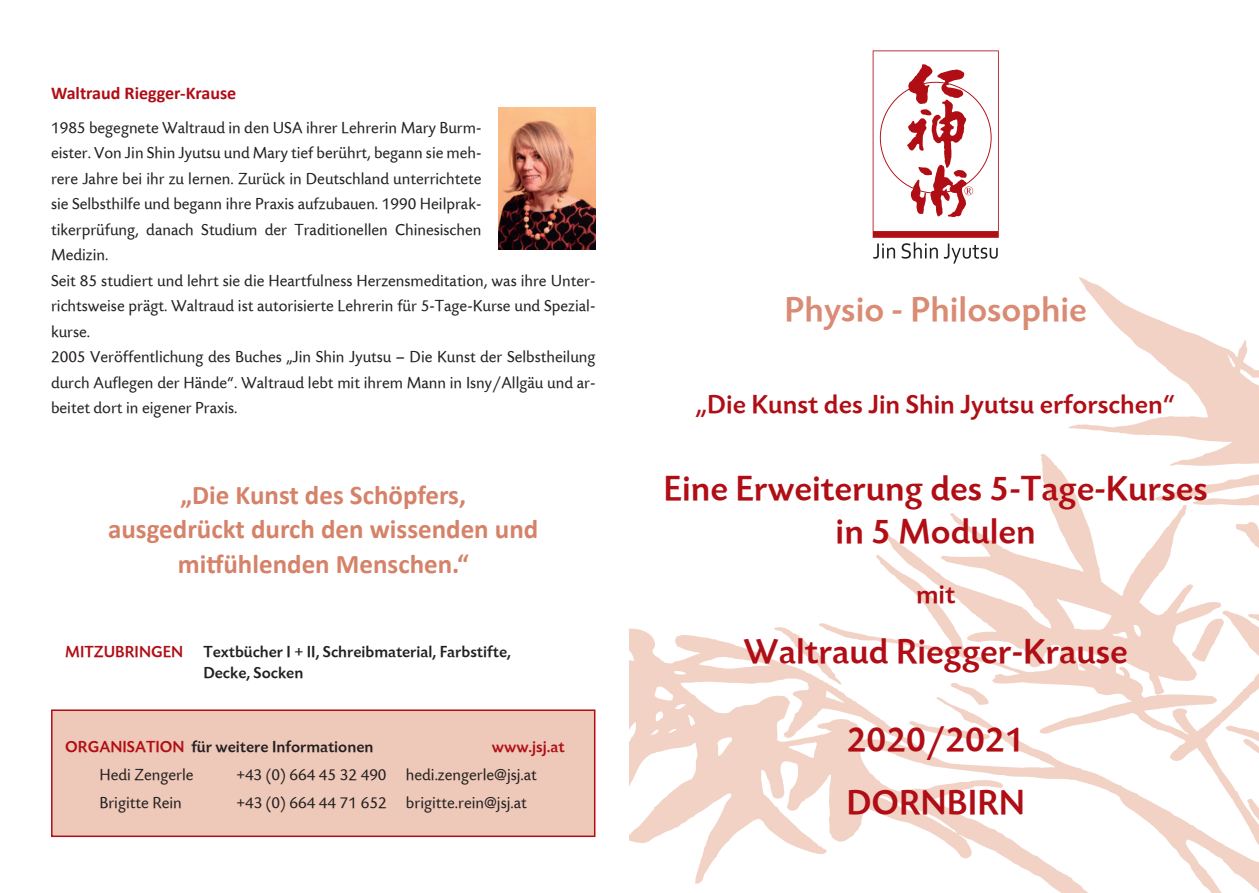
<style>
.page{position:relative;width:1259px;height:893px;background:#fff}
.page>*{position:absolute;margin:0;border:0;box-sizing:border-box;transform-origin:0 0}
.t1{font:36px/43.2px "Today SB Medium";color:#b00d15;text-align:center}
.t2{font:36px "Today SB Medium";color:#d98b73}
.t3{font:700 27px/34.5px "Calibri";color:#d58269;text-align:center}
.t4{font:27px "Today SB Medium";color:#b00d15}
.t5{font:700 18px "Calibri";color:#b00d15}
.t6{font:16.5px/25.5px "Today SB Regular";color:#231f20}
.t7{font:16.5px/21px "Today SB Medium";color:#231f20}
.t8{font:16.5px "Today SB Medium";color:#b00d15}
.s1{color:#b00d15}
</style>
<div class="page">
<svg style="left:1068px;top:277px;width:191px;height:175px"></svg>
<svg style="left:629px;top:452px;width:630px;height:441px"></svg>
<img style="left:498px;top:107px;width:97px;height:143px">
<svg style="left:872px;top:50px;width:126px;height:214px"></svg>
<div style="left:52px;top:710px;width:543px;height:126px;background:#eec8b8"></div>
<div style="left:51px;top:709px;width:544px;height:128px;border:2px solid #b00d15"></div>
<p class="t5" style="left:51px;top:80px;width:187px">Waltraud Riegger-Krause</p>
<p class="t6" style="left:51px;top:115px;width:546px">1985 begegnete Waltraud in den USA ihrer Lehrerin Mary Burm-<br>eister. Von Jin Shin Jyutsu und Mary tief berührt, begann sie meh-<br>rere Jahre bei ihr zu lernen. Zurück in Deutschland unterrichtete<br>sie Selbsthilfe und begann ihre Praxis aufzubauen. 1990 Heilprak-<br>tikerprüfung, danach Studium der Traditionellen Chinesischen<br>Medizin.<br>Seit 85 studiert und lehrt sie die Heartfulness Herzensmeditation, was ihre Unter&shy;richtsweise prägt. Waltraud ist autorisierte Lehrerin für 5-Tage-Kurse und Spezial&shy;kurse.<br>2005 Veröffentlichung des Buches „Jin Shin Jyutsu – Die Kunst der Selbstheilung durch Auflegen der Hände“. Waltraud lebt mit ihrem Mann in Isny/Allgäu und ar&shy;beitet dort in eigener Praxis.</p>
<h2 class="t3" style="left:108px;top:477px;width:432px">„Die Kunst des Schöpfers,<br>ausgedrückt durch den wissenden und mitfühlenden Menschen.“</h2>
<p class="t7" style="left:203px;top:641px;width:309px;text-indent:-138px"><span class="s1">MITZUBRINGEN</span> Textbücher I + II, Schreibmaterial, Farbstifte,<br>Decke, Socken</p>
<p class="t7" style="left:65px;top:737px;width:310px"><span class="s1">ORGANISATION</span> für weitere Informationen</p>
<p class="t8" style="left:492px;top:738px;width:74px">www.jsj.at</p>
<p class="t6" style="left:99px;top:763px;width:96px">Hedi Zengerle</p>
<p class="t6" style="left:236px;top:763px;width:302px">+43 (0) 664 45 32 490 hedi.zengerle@jsj.at</p>
<p class="t6" style="left:99px;top:791px;width:84px">Brigitte Rein</p>
<p class="t6" style="left:236px;top:791px;width:292px">+43 (0) 664 44 71 652 brigitte.rein@jsj.at</p>
<h1 class="t2" style="left:784px;top:290px;width:304px">Physio - Philosophie</h1>
<h2 class="t4" style="left:696px;top:390px;width:480px">„Die Kunst des Jin Shin Jyutsu erforschen“</h2>
<h1 class="t1" style="left:663px;top:467px;width:545px">Eine Erweiterung des 5-Tage-Kurses in 5 Modulen</h1>
<h2 class="t4" style="left:916px;top:580px;width:41px">mit</h2>
<h1 class="t1" style="left:743px;top:631px;width:386px">Waltraud Riegger-Krause</h1>
<h1 class="t1" style="left:846px;top:709px;width:180px;line-height:62.7px;text-align:left">2020/2021<br>DORNBIRN</h1>
</div>
